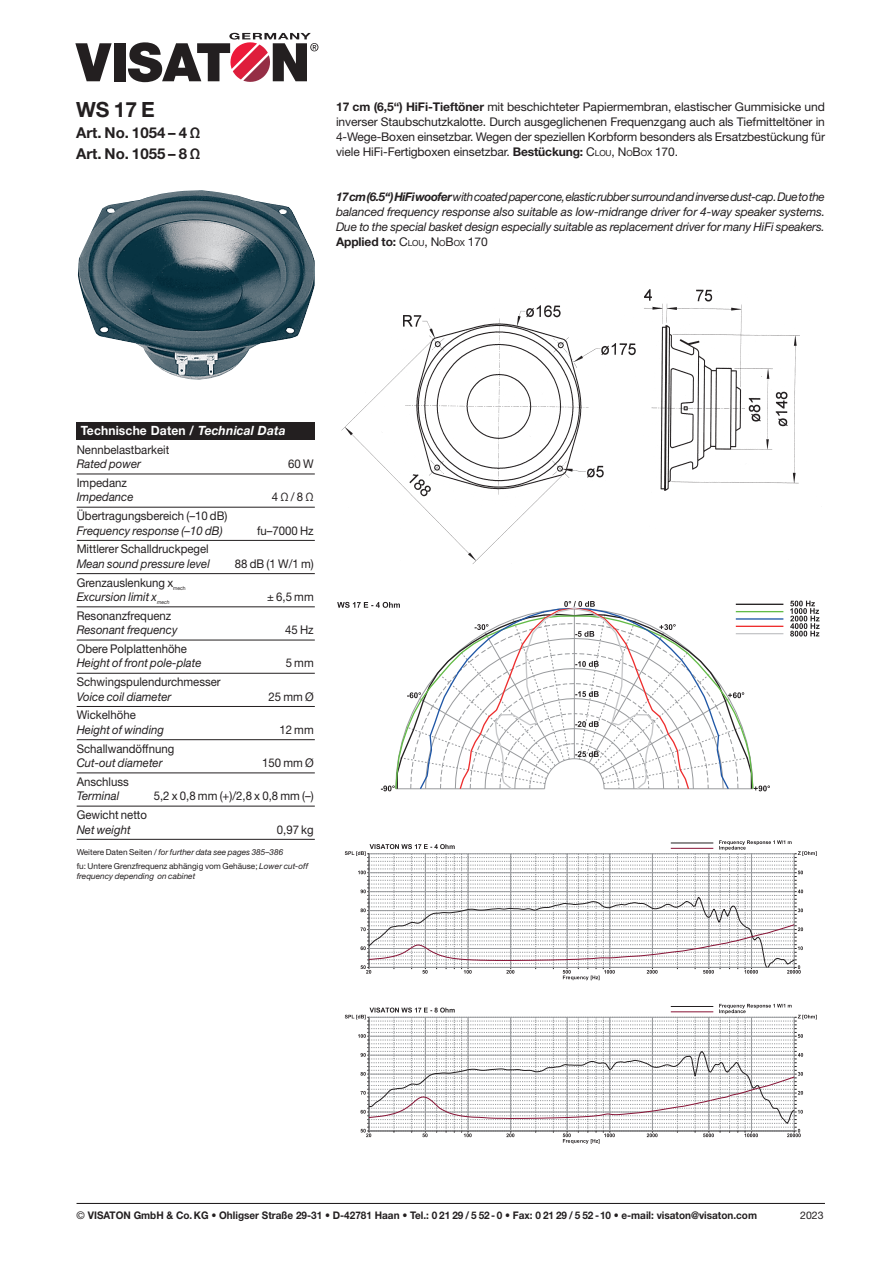
<style>
.page{position:relative;width:893px;height:1263px;background:#fff}
.page>*{position:absolute;margin:0;border:0;box-sizing:border-box;transform-origin:0 0}
.t1{font:700 21px "Helvetica Neue LT Std";color:#231f20}
.t2{font:700 15px/21px "Helvetica Neue LT Std";color:#231f20}
.t3{font:700 12.75px "Helvetica Neue LT Std";letter-spacing:.01em;color:#fff;scale:.95 1}
.t4{font:12px/15px "Helvetica Neue LT Std";color:#231f20;text-align:justify}
.t5{font:12px "Helvetica Neue LT Std";color:#231f20;scale:.95 1}
.t6{font:italic 12px/15px "Helvetica Neue LT Std";color:#231f20;text-align:justify}
.t7{font:italic 12px "Helvetica Neue LT Std";color:#231f20;scale:.95 1}
.t8{font:700 10.5px "Helvetica Neue LT Std";color:#231f20;scale:.95 1}
.t9{font:10.5px "Helvetica Neue LT Std";color:#231f20}
.t10{font:8.25px/13.8px "Helvetica Neue LT Std";color:#231f20}
.t11{font:italic 8.25px "Helvetica Neue LT Std";color:#231f20}
.t12{font:5.25px "Helvetica Neue LT Std";color:#231f20;scale:.95 1}
.t13{font:italic 5.25px "Helvetica Neue LT Std";color:#231f20;scale:.95 1}
.s1{font-weight:700}
.s2{font-style:inherit}
.s3{font-size:8.4px}
.s4{font-weight:700;font-style:normal}
.s5{font-style:normal}
.s6{font-style:normal;font-size:8.4px}
.s7{font-style:italic}
.s8{font-weight:400}
</style>
<div class="page">
<svg style="left:75px;top:43px;width:37px;height:38px"></svg>
<div style="left:114px;top:43px;width:11px;height:38px;background:#231f20"></div>
<svg style="left:128px;top:33px;width:190px;height:50px"></svg>
<hr style="left:77px;top:1203px;width:748px;height:1px;background:#231f20">
<img style="left:78px;top:190px;width:237px;height:190px">
<img style="left:341px;top:289px;width:459px;height:275px">
<svg style="left:381px;top:785px;width:14px;height:6px"></svg>
<svg style="left:337px;top:602px;width:63px;height:6px"></svg>
<svg style="left:407px;top:601px;width:376px;height:190px"></svg>
<svg style="left:790px;top:601px;width:30px;height:35px"></svg>
<svg style="left:345px;top:840px;width:472px;height:140px"></svg>
<svg style="left:345px;top:1004px;width:472px;height:140px"></svg>
<div style="left:77px;top:423px;width:238px;height:17px;background:#231f20"></div>
<hr style="left:77px;top:474px;width:238px;height:1px;background:#231f20">
<hr style="left:77px;top:507px;width:238px;height:1px;background:#231f20">
<hr style="left:77px;top:540px;width:238px;height:1px;background:#231f20">
<hr style="left:77px;top:573px;width:238px;height:1px;background:#231f20">
<hr style="left:77px;top:607px;width:238px;height:1px;background:#231f20">
<hr style="left:77px;top:640px;width:238px;height:1px;background:#231f20">
<hr style="left:77px;top:673px;width:238px;height:1px;background:#231f20">
<hr style="left:77px;top:706px;width:238px;height:1px;background:#231f20">
<hr style="left:77px;top:739px;width:238px;height:1px;background:#231f20">
<hr style="left:77px;top:773px;width:238px;height:1px;background:#231f20">
<hr style="left:77px;top:806px;width:238px;height:1px;background:#231f20">
<hr style="left:77px;top:839px;width:238px;height:1px;background:#231f20">
<h1 class="t1" style="left:76px;top:97px;width:80px">WS 17 E</h1>
<p class="t2" style="left:76px;top:122px;width:126px">Art. No. 1054 – 4 Ω<br>Art. No. 1055 – 8 Ω</p>
<p class="t4" style="left:336px;top:99px;width:490px"><span class="s1">17 cm (6,5“) HiFi-Tieftöner</span> mit beschichteter Papiermembran, elastischer Gummisicke und inverser Staubschutzkalotte. Durch ausgeglichenen Frequenzgang auch als Tiefmitteltöner in 4-Wege-Boxen einsetzbar. Wegen der speziellen Korbform besonders als Ersatzbestückung für viele HiFi-Fertigboxen einsetzbar. <span class="s1">Bestückung:</span> <span class="s2">C</span><span class="s3">LOU</span><span class="s2">, N</span><span class="s3">O</span><span class="s2">B</span><span class="s3">OX</span> <span class="s2">170.</span></p>
<p class="t6" style="left:336px;top:189px;width:490px"><span class="s1">17 cm (6.5“) HiFi woofer</span> with coated paper cone, elastic rubber surround and inverse dust-cap. Due to the balanced frequency response also suitable as low-midrange driver for 4-way speaker systems.<br>Due to the special basket design especially suitable as replacement driver for many HiFi speakers.<br><span class="s4">Applied to:</span> <span class="s5">C</span><span class="s6">LOU</span><span class="s5">, N</span><span class="s6">O</span><span class="s5">B</span><span class="s6">OX</span> <span class="s5">170</span></p>
<p class="t3" style="left:81px;top:422px;width:217px">Technische Daten / <span class="s7">Technical Data</span></p>
<p class="t5" style="left:77px;top:442px;width:99px">Nennbelastbarkeit</p>
<p class="t7" style="left:77px;top:457px;width:69px">Rated power</p>
<p class="t5" style="left:288px;top:457px;width:28px">60 W</p>
<p class="t5" style="left:77px;top:475px;width:54px">Impedanz</p>
<p class="t7" style="left:77px;top:490px;width:61px">Impedance</p>
<p class="t5" style="left:272px;top:490px;width:45px">4 Ω / 8 Ω</p>
<p class="t5" style="left:77px;top:509px;width:160px">Übertragungsbereich (–10 dB)</p>
<p class="t7" style="left:77px;top:523px;width:155px">Frequency response (–10 dB)</p>
<p class="t5" style="left:257px;top:523px;width:61px">fu–7000 Hz</p>
<p class="t5" style="left:77px;top:542px;width:141px">Mittlerer Schalldruckpegel</p>
<p class="t7" style="left:77px;top:556px;width:142px">Mean sound pressure level</p>
<p class="t5" style="left:235px;top:556px;width:84px">88 dB (1 W/1 m)</p>
<p class="t5" style="left:77px;top:575px;width:103px">Grenzauslenkung x</p>
<p class="t12" style="left:173px;top:585px;width:15px">mech</p>
<p class="t7" style="left:77px;top:590px;width:86px">Excursion limit x</p>
<p class="t13" style="left:157px;top:599px;width:15px">mech</p>
<p class="t5" style="left:267px;top:590px;width:51px">± 6,5 mm</p>
<p class="t5" style="left:77px;top:608px;width:101px">Resonanzfrequenz</p>
<p class="t7" style="left:77px;top:623px;width:108px">Resonant frequency</p>
<p class="t5" style="left:285px;top:623px;width:32px">45 Hz</p>
<p class="t5" style="left:77px;top:642px;width:118px">Obere Polplattenhöhe</p>
<p class="t7" style="left:77px;top:656px;width:133px">Height of front pole-plate</p>
<p class="t5" style="left:286px;top:656px;width:31px">5 mm</p>
<p class="t5" style="left:77px;top:675px;width:153px">Schwingspulendurchmesser</p>
<p class="t7" style="left:77px;top:689px;width:101px">Voice coil diameter</p>
<p class="t5" style="left:268px;top:689px;width:49px">25 mm Ø</p>
<p class="t5" style="left:77px;top:708px;width:64px">Wickelhöhe</p>
<p class="t7" style="left:77px;top:722px;width:94px">Height of winding</p>
<p class="t5" style="left:279px;top:722px;width:38px">12 mm</p>
<p class="t5" style="left:77px;top:741px;width:104px">Schallwandöffnung</p>
<p class="t7" style="left:77px;top:756px;width:92px">Cut-out diameter</p>
<p class="t5" style="left:262px;top:756px;width:56px">150 mm Ø</p>
<p class="t5" style="left:77px;top:774px;width:56px">Anschluss</p>
<p class="t7" style="left:77px;top:789px;width:46px">Terminal</p>
<p class="t5" style="left:154px;top:789px;width:170px">5,2 x 0,8 mm (+)/2,8 x 0,8 mm (–)</p>
<p class="t5" style="left:77px;top:808px;width:76px">Gewicht netto</p>
<p class="t7" style="left:77px;top:822px;width:58px">Net weight</p>
<p class="t5" style="left:277px;top:822px;width:40px">0,97 kg</p>
<p class="t10" style="left:77px;top:845px;width:233px">Weitere Daten Seiten / <span class="s7">for further data see pages 385–386<br></span>fu: Untere Grenzfrequenz abhängig vom Gehäuse; <span class="s7">Lower cut-off</span></p>
<p class="t11" style="left:77px;top:871px;width:120px">frequency depending on cabinet</p>
<p class="t8" style="left:77px;top:1209px;width:718px"><span class="s8">©</span> VISATON GmbH &amp; Co. KG • Ohligser Straße 29-31 • D-42781 Haan • Tel.: 0 21 29 / 5 52- 0 • Fax: 0 21 29 / 5 52 -10 • e-mail: visaton@visaton.com</p>
<p class="t9" style="left:800px;top:1209px;width:25px">2023</p>
</div>
